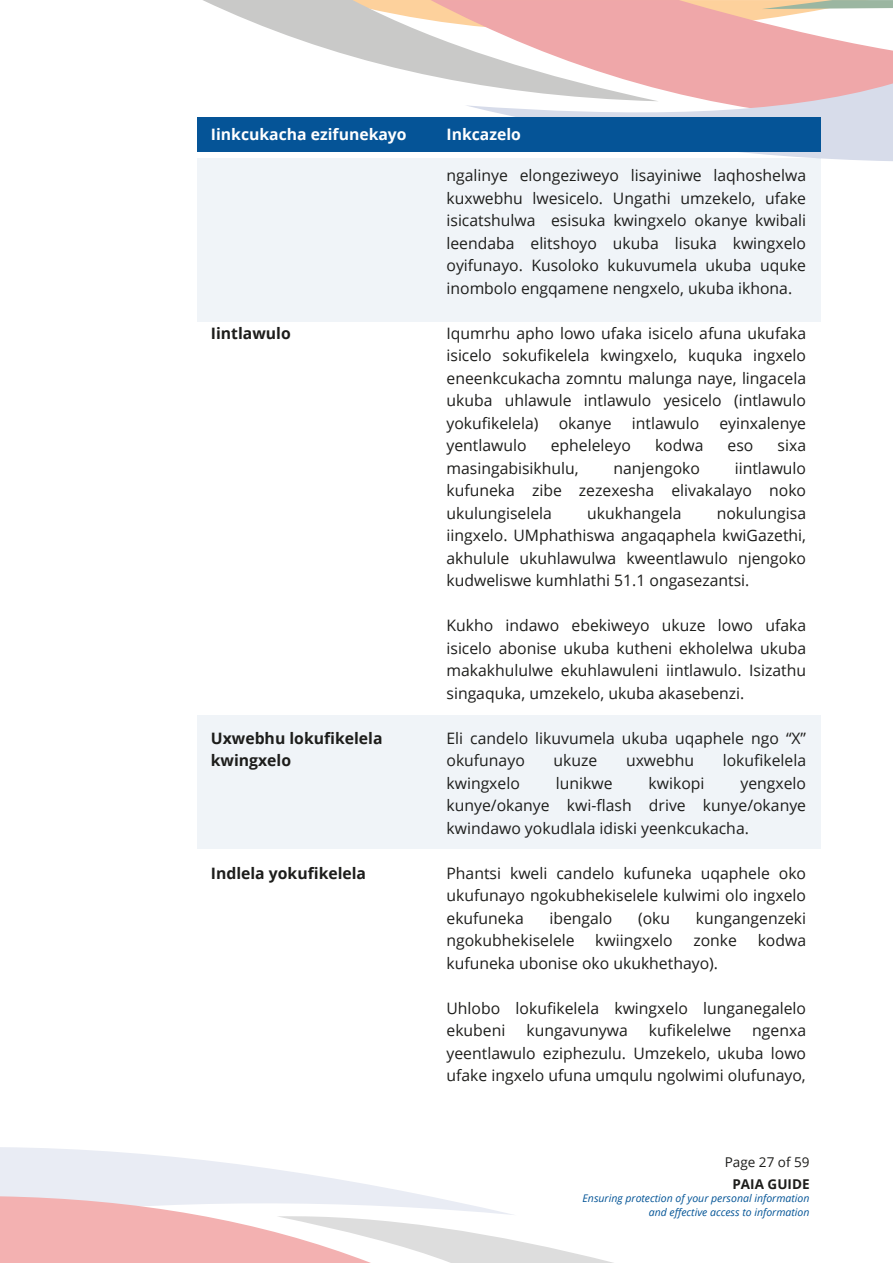
<style>
.page{position:relative;width:893px;height:1263px;background:#fff}
.page>*{position:absolute;margin:0;border:0;box-sizing:border-box;transform-origin:0 0}
.t1{font:15.75px/22.5px "Open Sans";color:#1d1d1b;text-align:justify}
.t2{font:700 15.75px/22.5px "Open Sans";color:#1d1d1b}
.t3{font:700 15.75px "Open Sans";color:#fff}
.t4{font:13.5px "Open Sans";color:#1d1d1b}
.t5{font:700 13.5px "Open Sans";color:#1d1d1b}
.t6{font:italic 10.5px/13.5px "Open Sans";color:#035496;text-align:right}
</style>
<div class="page">
<svg style="left:0;top:1147px;width:614px;height:116px"></svg>
<svg style="left:431px;top:0;width:462px;height:118px;fill:#efa7a9"></svg>
<svg style="left:203px;top:0;width:456px;height:101px"></svg>
<svg style="left:465px;top:83px;width:428px;height:78px"></svg>
<div style="left:197px;top:159px;width:623px;height:163px;background:#f0f4f8"></div>
<div style="left:197px;top:716px;width:623px;height:133px;background:#f0f4f8"></div>
<div style="left:197px;top:118px;width:623px;height:34px;background:#055497"></div>
<p class="t3" style="left:211px;top:128px;width:197px">Iinkcukacha ezifunekayo</p>
<p class="t3" style="left:446px;top:128px;width:76px">Inkcazelo</p>
<p class="t2" style="left:211px;top:323px;width:81px">Iintlawulo</p>
<p class="t2" style="left:211px;top:726px;width:173px">Uxwebhu lokufikelela kwingxelo</p>
<p class="t2" style="left:211px;top:861px;width:157px">Indlela yokufikelela</p>
<p class="t1" style="left:446px;top:166px;width:361px">ngalinye elongeziweyo lisayiniwe laqhoshelwa kuxwebhu lwesicelo. Ungathi umzekelo, ufake isicatshulwa esisuka kwingxelo okanye kwibali leendaba elitshoyo ukuba lisuka kwingxelo oyifunayo. Kusoloko kukuvumela ukuba uquke inombolo engqamene nengxelo, ukuba ikhona.</p>
<p class="t1" style="left:446px;top:323px;width:361px">Iqumrhu apho lowo ufaka isicelo afuna ukufaka isicelo sokufikelela kwingxelo, kuquka ingxelo eneenkcukacha zomntu malunga naye, lingacela ukuba uhlawule intlawulo yesicelo (intlawulo yokufikelela)</p>
<p class="t1" style="left:559px;top:411px;width:54px">okanye</p>
<p class="t1" style="left:632px;top:411px;width:69px">intlawulo</p>
<p class="t1" style="left:719px;top:411px;width:88px">eyinxalenye</p>
<p class="t1" style="left:446px;top:434px;width:82px">yentlawulo</p>
<p class="t1" style="left:551px;top:434px;width:82px">epheleleyo</p>
<p class="t1" style="left:655px;top:434px;width:50px">kodwa</p>
<p class="t1" style="left:728px;top:434px;width:27px">eso</p>
<p class="t1" style="left:778px;top:434px;width:30px">sixa</p>
<p class="t1" style="left:446px;top:458px;width:134px">masingabisikhulu,</p>
<p class="t1" style="left:613px;top:458px;width:88px">nanjengoko</p>
<p class="t1" style="left:446px;top:458px;width:361px;text-indent:288px">iintlawulo kufuneka zibe zezexesha elivakalayo noko ukulungiselela</p>
<p class="t1" style="left:446px;top:503px;width:361px;text-indent:270px">nokulungisa iingxelo. UMphathiswa angaqaphela kwiGazethi, akhulule ukuhlawulwa kweentlawulo njengoko kudweliswe kumhlathi 51.1 ongasezantsi.</p>
<p class="t1" style="left:446px;top:616px;width:361px">Kukho indawo ebekiweyo ukuze lowo ufaka isicelo abonise ukuba kutheni ekholelwa ukuba makakhululwe ekuhlawuleni iintlawulo. Isizathu singaquka, umzekelo, ukuba akasebenzi.</p>
<p class="t1" style="left:446px;top:728px;width:361px">Eli candelo likuvumela ukuba uqaphele ngo “X” okufunayo</p>
<p class="t1" style="left:587px;top:503px;width:96px">ukukhangela</p>
<p class="t1" style="left:553px;top:749px;width:45px">ukuze</p>
<p class="t1" style="left:626px;top:749px;width:70px">uxwebhu</p>
<p class="t1" style="left:723px;top:749px;width:85px">lokufikelela</p>
<p class="t1" style="left:446px;top:771px;width:361px;text-indent:294px">yengxelo kunye/okanye kwi-flash drive kunye/okanye kwindawo yokudlala idiski yeenkcukacha.</p>
<p class="t1" style="left:446px;top:863px;width:361px">Phantsi kweli candelo kufuneka uqaphele oko ukufunayo ngokubhekiselele kulwimi olo ingxelo ekufuneka</p>
<p class="t1" style="left:446px;top:771px;width:75px">kwingxelo</p>
<p class="t1" style="left:556px;top:771px;width:58px">lunikwe</p>
<p class="t1" style="left:648px;top:771px;width:57px">kwikopi</p>
<p class="t1" style="left:549px;top:908px;width:65px">ibengalo</p>
<p class="t1" style="left:638px;top:908px;width:34px">(oku</p>
<p class="t1" style="left:696px;top:908px;width:112px">kungangenzeki</p>
<p class="t1" style="left:446px;top:929px;width:130px">ngokubhekiselele</p>
<p class="t1" style="left:595px;top:929px;width:79px">kwiingxelo</p>
<p class="t1" style="left:693px;top:929px;width:45px">zonke</p>
<p class="t1" style="left:758px;top:929px;width:50px">kodwa</p>
<p class="t1" style="left:446px;top:953px;width:273px">kufuneka ubonise oko ukukhethayo).</p>
<p class="t1" style="left:446px;top:996px;width:361px">Uhlobo lokufikelela kwingxelo lunganegalelo ekubeni</p>
<p class="t1" style="left:527px;top:1019px;width:103px">kungavunywa</p>
<p class="t1" style="left:649px;top:1019px;width:84px">kufikelelwe</p>
<p class="t1" style="left:446px;top:1019px;width:361px;text-indent:306px">ngenxa yeentlawulo eziphezulu. Umzekelo, ukuba lowo ufake ingxelo ufuna umqulu ngolwimi olufunayo,</p>
<p class="t4" style="left:725px;top:1156px;width:86px">Page 27 of 59</p>
<p class="t6" style="left:583px;top:1192px;width:228px">Ensuring protection of your personal information and effective access to information</p>
<p class="t5" style="left:732px;top:1178px;width:79px">PAIA GUIDE</p>
</div>
